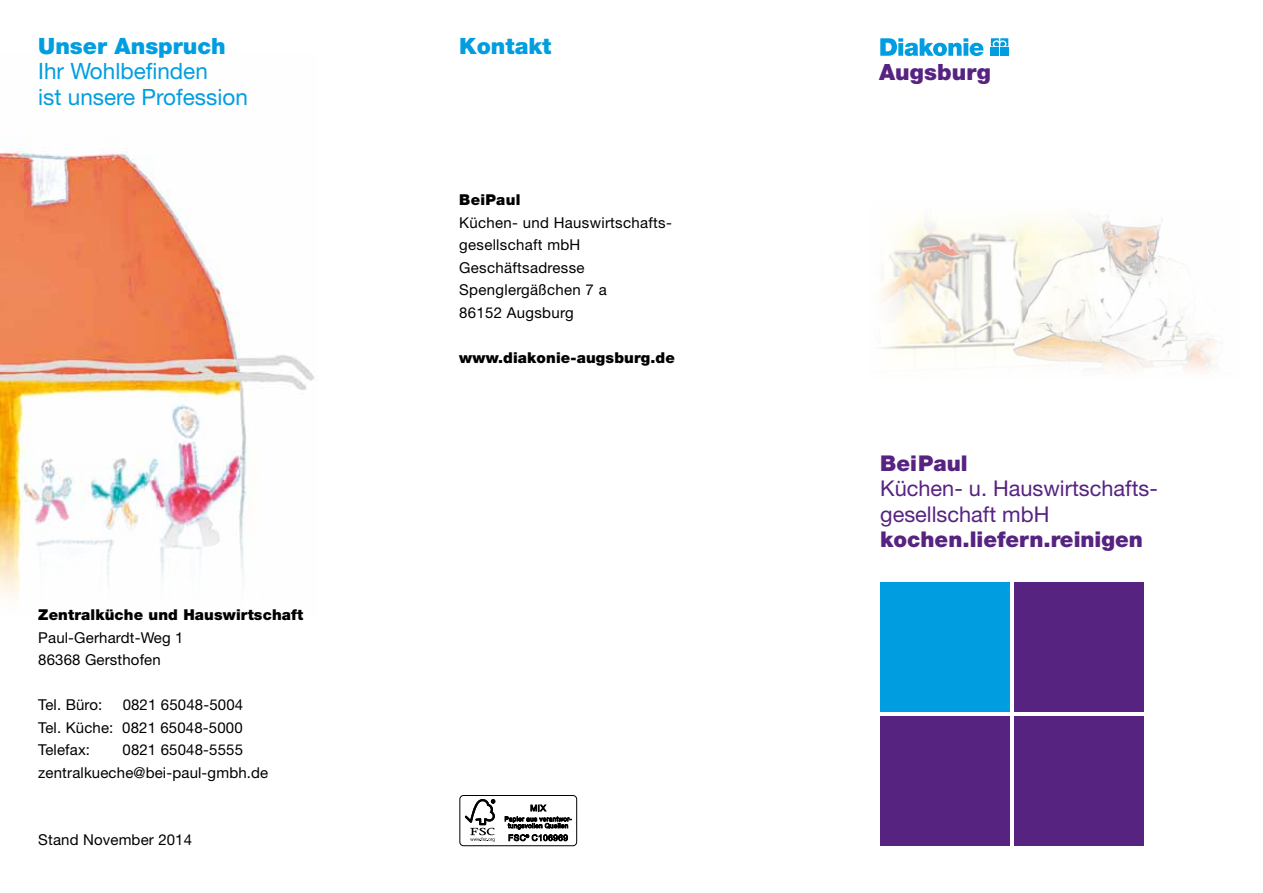
<style>
.page{position:relative;width:1263px;height:893px;background:#fff}
.page>*{position:absolute;margin:0;border:0;box-sizing:border-box;transform-origin:0 0}
.t1{font:22.5px/25px "Helvetica Neue LT Std";color:#009ee0}
.t2{font:900 22.5px "Helvetica Neue LT Std";color:#009ee0}
.t3{font:900 22.35px "Helvetica Neue LT Std";letter-spacing:.005em;color:#572381}
.t4{font:21.75px/25.5px "Helvetica Neue LT Std";color:#572381}
.t5{font:900 21.75px "Helvetica Neue LT Std";color:#572381}
.t6{font:15px/22.5px "Helvetica Neue LT Std";letter-spacing:.01em;color:#000}
.t7{font:900 15px "Helvetica Neue LT Std";letter-spacing:.01em;color:#000}
</style>
<div class="page">
<div style="left:880px;top:583px;width:130px;height:129px;background:#009ee0"></div>
<div style="left:1014px;top:583px;width:130px;height:129px;background:#572381"></div>
<div style="left:1014px;top:716px;width:130px;height:130px;background:#572381"></div>
<div style="left:880px;top:716px;width:130px;height:130px;background:#572381"></div>
<svg style="left:880px;top:38px;width:103px;height:18px"></svg>
<svg style="left:991px;top:38px;width:17px;height:8px"></svg>
<div style="left:991px;top:48px;width:8px;height:8px;background:#009ee0"></div>
<div style="left:1000px;top:48px;width:8px;height:8px;background:#009ee0"></div>
<img style="left:880px;top:215px;width:337px;height:157px">
<img style="left:0;top:148px;width:315px;height:450px">
<div style="left:459px;top:795px;width:118px;height:51px;border:1px solid #000;border-radius:4px"></div>
<svg style="left:465px;top:799px;width:30px;height:43px"></svg>
<svg style="left:505px;top:804px;width:66px;height:37px"></svg>
<h1 class="t2" style="left:38px;top:33px;width:189px">Unser Anspruch</h1>
<h1 class="t1" style="left:38px;top:59px;width:211px">Ihr Wohlbefinden<br>ist unsere Profession</h1>
<p class="t7" style="left:38px;top:606px;width:267px">Zentralküche und Hauswirtschaft</p>
<p class="t6" style="left:38px;top:626px;width:147px">Paul-Gerhardt-Weg 1<br>86368 Gersthofen</p>
<p class="t6" style="left:38px;top:694px;width:66px">Tel. Büro:</p>
<p class="t6" style="left:38px;top:694px;width:206px;text-align:justify;text-indent:84px">0821 65048-5004<br>Tel. Küche: 0821 65048-5000<br>Telefax:</p>
<p class="t6" style="left:38px;top:739px;width:232px;text-indent:84px">0821 65048-5555 zentralkueche@bei-paul-gmbh.de</p>
<p class="t6" style="left:38px;top:829px;width:155px">Stand November 2014</p>
<h1 class="t2" style="left:459px;top:33px;width:94px">Kontakt</h1>
<p class="t7" style="left:459px;top:191px;width:63px">BeiPaul</p>
<p class="t6" style="left:459px;top:211px;width:214px">Küchen- und Hauswirtschafts&shy;gesellschaft mbH<br>Geschäftsadresse<br>Spenglergäßchen 7 a<br>86152 Augsburg</p>
<p class="t7" style="left:459px;top:348px;width:217px">www.diakonie-augsburg.de</p>
<h2 class="t3" style="left:879px;top:58px;width:113px">Augsburg</h2>
<h3 class="t5" style="left:880px;top:450px;width:89px">Bei Paul</h3>
<h3 class="t4" style="left:880px;top:476px;width:279px">Küchen- u. Hauswirtschafts&shy;gesellschaft mbH</h3>
<h3 class="t5" style="left:880px;top:527px;width:264px">kochen.liefern.reinigen</h3>
</div>
